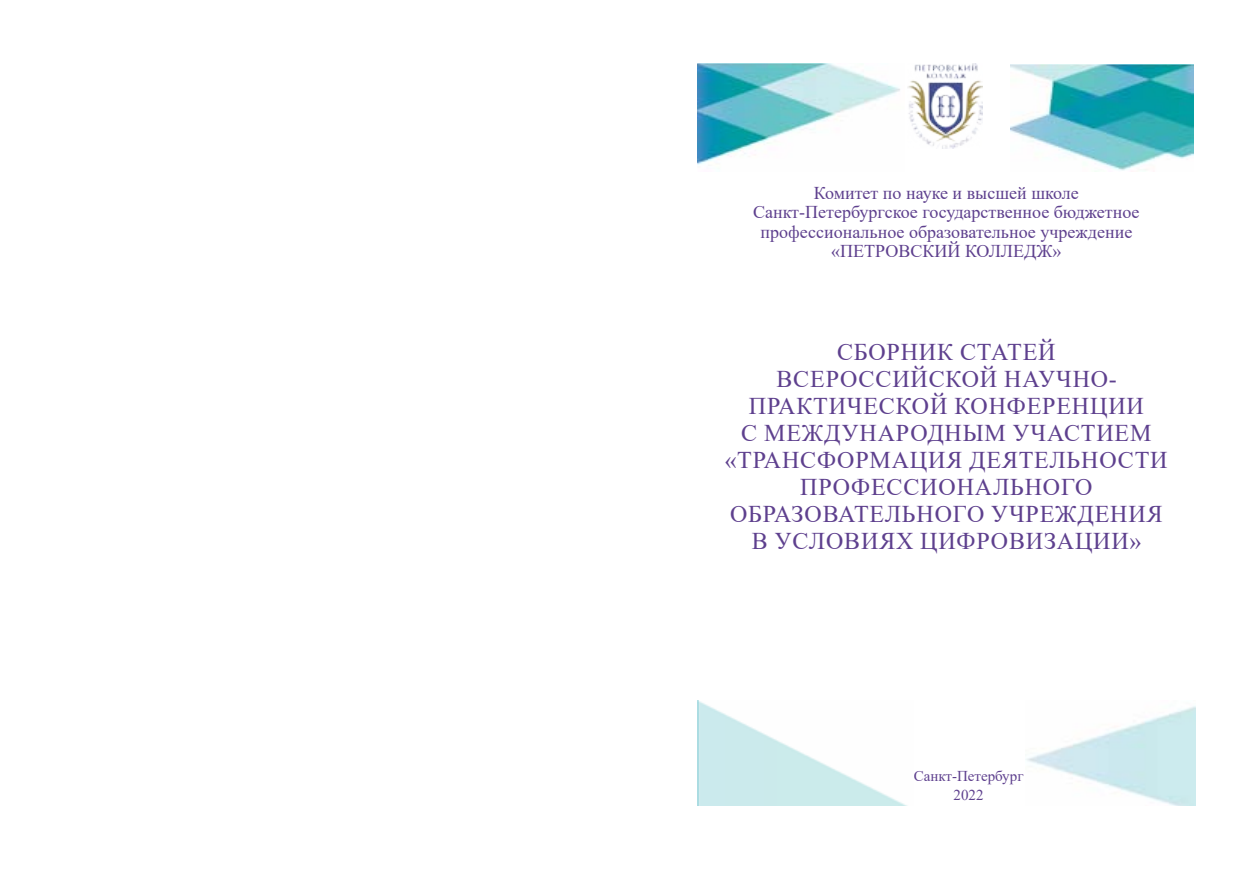
<style>
.page{position:relative;width:1259px;height:893px;background:#fff}
.page>*{position:absolute;margin:0;border:0;box-sizing:border-box;transform-origin:0 0}
.t1{font:24px "Times New Roman";letter-spacing:.035em;color:#5e408e}
.t2{font:18px/19.5px "Times New Roman";color:#5e408e;text-align:center}
.t3{font:15px/18px "Times New Roman";color:#5e408e;text-align:center}
</style>
<div class="page">
<img style="left:907px;top:64px;width:75px;height:84px">
<img style="left:697px;top:64px;width:203px;height:101px">
<img style="left:1011px;top:64px;width:182px;height:108px">
<img style="left:697px;top:700px;width:210px;height:106px">
<p class="t2" style="left:753px;top:182px;width:388px">Комитет по науке и высшей школе Санкт-Петербургское государственное бюджетное профессиональное образовательное учреждение «ПЕТРОВСКИЙ КОЛЛЕДЖ»</p>
<p class="t1" style="left:837px;top:335px;width:187px">Сборник статей</p>
<p class="t1" style="left:776px;top:362px;width:35px">Всероссийской</p>
<p class="t1" style="left:1004px;top:362px;width:114px">научно -</p>
<p class="t1" style="left:749px;top:389px;width:65px">практи</p>
<p class="t1" style="left:847px;top:389px;width:35px">ческой</p>
<p class="t1" style="left:954px;top:389px;width:88px">конфере</p>
<p class="t1" style="left:1072px;top:389px;width:55px">нции</p>
<p class="t1" style="left:741px;top:416px;width:64px">с межд</p>
<p class="t1" style="left:841px;top:416px;width:71px">ународ</p>
<p class="t1" style="left:944px;top:416px;width:137px">ным участие</p>
<p class="t1" style="left:1130px;top:416px;width:23px">м</p>
<p class="t1" style="left:725px;top:443px;width:311px">«Транс формация деятел</p>
<p class="t1" style="left:1066px;top:443px;width:51px">ьности</p>
<p class="t1" style="left:800px;top:470px;width:18px">про</p>
<p class="t1" style="left:851px;top:470px;width:38px">фессио</p>
<p class="t1" style="left:956px;top:470px;width:132px">нального</p>
<p class="t1" style="left:730px;top:497px;width:141px">о бразовател</p>
<p class="t1" style="left:902px;top:497px;width:142px">ьного учрежде</p>
<p class="t1" style="left:1110px;top:497px;width:54px">ния</p>
<p class="t1" style="left:752px;top:524px;width:59px">в услови</p>
<p class="t1" style="left:879px;top:524px;width:115px">ях цифрови</p>
<p class="t1" style="left:1044px;top:524px;width:99px">зации»</p>
<p class="t3" style="left:913px;top:767px;width:111px">Санкт-Петербург<br>2022</p>
</div>
